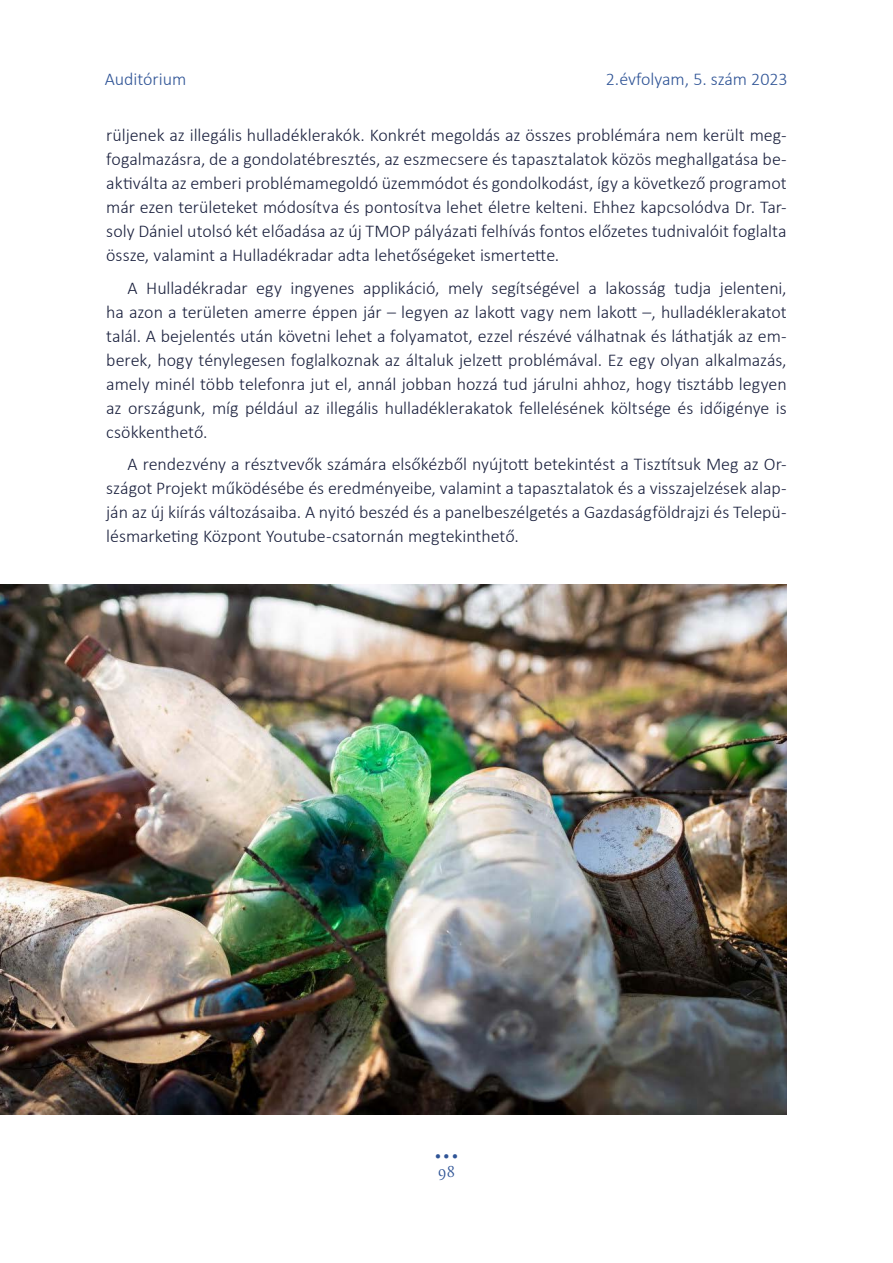
<style>
.page{position:relative;width:893px;height:1263px;background:#fff}
.page>*{position:absolute;margin:0;border:0;box-sizing:border-box;transform-origin:0 0}
.t1{font:37.5px "Minion Pro";color:#2f5496}
.t2{font:300 18px/24px "Calibri";letter-spacing:-.005em;color:#1b213e;text-align:justify}
.t3{font:300 18px "Calibri";color:#2f5496}
.t4{font:300 16.5px "Calluna";color:#2f5496}
</style>
<div class="page">
<img style="left:0;top:585px;width:787px;height:529px">
<p class="t3" style="left:105px;top:68px;width:83px">Auditórium</p>
<p class="t3" style="left:606px;top:68px;width:183px">2.évfolyam, 5. szám 2023</p>
<p class="t2" style="left:106px;top:123px;width:682px">rüljenek az illegális hulladéklerakók. Konkrét megoldás az összes problémára nem került meg&shy;fogalmazásra, de a gondolatébresztés, az eszmecsere és tapasztalatok közös meghallgatása be&shy;aktiválta az emberi problémamegoldó üzemmódot és gondolkodást, így a következő programot már ezen területeket módosítva és pontosítva lehet életre kelteni. Ehhez kapcsolódva Dr. Tar&shy;soly Dániel utolsó két előadása az új TMOP pályázati felhívás fontos előzetes tudnivalóit foglalta össze, valamint a Hulladékradar adta lehetőségeket ismertette.</p>
<p class="t2" style="left:106px;top:275px;width:682px;text-indent:21px">A Hulladékradar egy ingyenes applikáció, mely segítségével a lakosság tudja jelenteni, ha azon a területen amerre éppen jár – legyen az lakott vagy nem lakott –, hulladéklerakatot talál. A bejelentés után követni lehet a folyamatot, ezzel részévé válhatnak és láthatják az em&shy;berek, hogy ténylegesen foglalkoznak az általuk jelzett problémával. Ez egy olyan alkalmazás, amely minél több telefonra jut el, annál jobban hozzá tud járulni ahhoz, hogy tisztább legyen az országunk, míg például az illegális hulladéklerakatok fellelésének költsége és időigénye is csökkenthető.</p>
<p class="t2" style="left:106px;top:452px;width:682px;text-indent:21px">A rendezvény a résztvevők számára elsőkézből nyújtott betekintést a Tisztítsuk Meg az Or&shy;szágot Projekt működésébe és eredményeibe, valamint a tapasztalatok és a visszajelzések alap&shy;ján az új kiírás változásaiba. A nyitó beszéd és a panelbeszélgetés a Gazdaságföldrajzi és Telepü&shy;lésmarketing Központ Youtube-csatornán megtekinthető.</p>
<h1 class="t1" style="left:434px;top:1121px;width:27px">...</h1>
<p class="t4" style="left:438px;top:1161px;width:19px">98</p>
</div>
